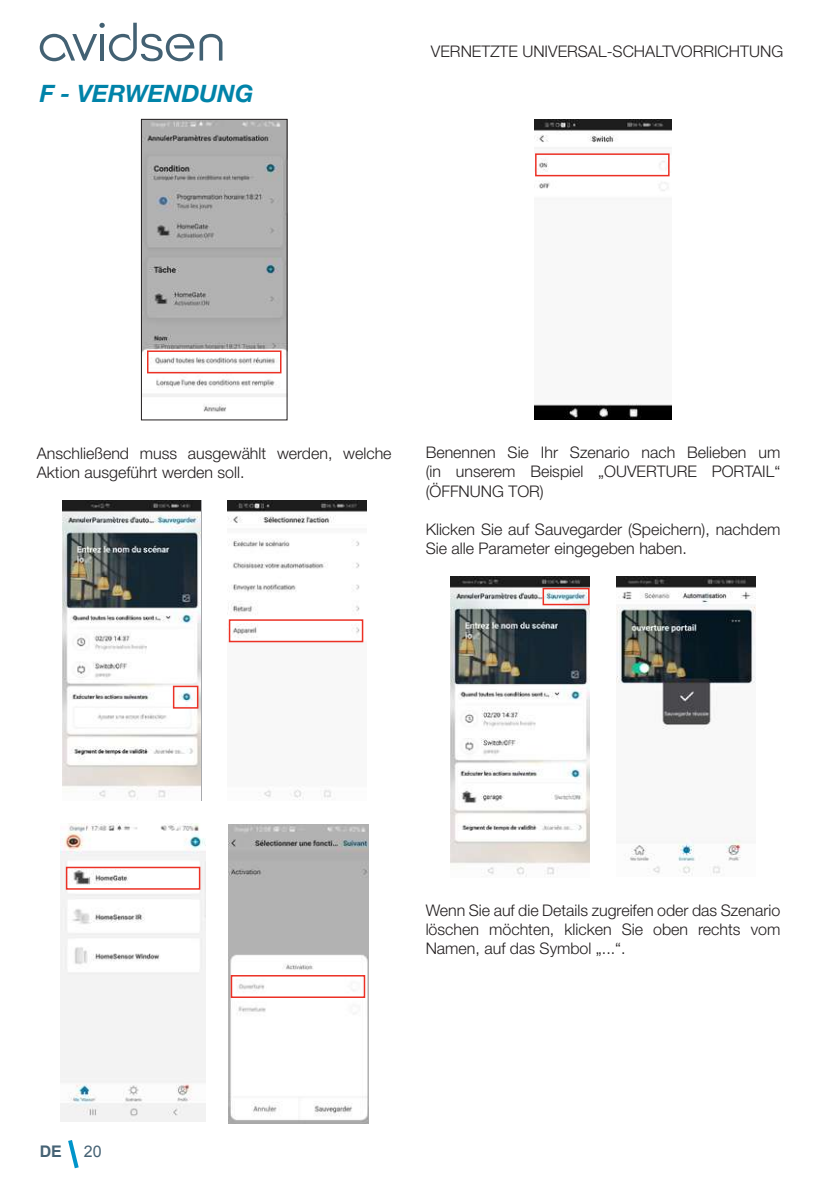
<style>
.page{position:relative;width:840px;height:1191px;background:#fff}
.page>*{position:absolute;margin:0;border:0;box-sizing:border-box;transform-origin:0 0}
.t1{font:italic 700 24px "Helvetica Neue LT Std";color:#0083a9}
.t2{font:300 16px/19.2px "Helvetica Neue LT Std";color:#231f20}
.t3{font:700 16px "Arial";color:#456274}
.t4{font:16px "Arial";color:#456274}
</style>
<div class="page">
<svg style="left:68px;top:1140px;width:11px;height:29px"></svg>
<svg style="left:40px;top:23px;width:182px;height:38px"></svg>
<img style="left:143px;top:121px;width:142px;height:291px">
<div style="left:141px;top:119px;width:146px;height:301px;border:1px solid #231f20"></div>
<div style="left:147px;top:350px;width:134px;height:23px;border:2px solid #ec3125"></div>
<img style="left:62px;top:500px;width:139px;height:300px">
<img style="left:227px;top:500px;width:139px;height:300px">
<div style="left:229px;top:619px;width:134px;height:23px;border:2px solid #ec3125"></div>
<div style="left:173px;top:685px;width:25px;height:23px;border:2px solid #ec3125"></div>
<img style="left:60px;top:823px;width:146px;height:298px">
<img style="left:229px;top:824px;width:139px;height:299px">
<div style="left:66px;top:866px;width:134px;height:23px;border:2px solid #ec3125"></div>
<div style="left:230px;top:975px;width:135px;height:23px;border:2px solid #ec3125"></div>
<img style="left:534px;top:119px;width:137px;height:301px">
<div style="left:534px;top:153px;width:135px;height:23px;border:2px solid #ec3125"></div>
<img style="left:450px;top:576px;width:139px;height:301px">
<img style="left:616px;top:576px;width:138px;height:300px">
<div style="left:542px;top:588px;width:47px;height:17px;border:2px solid #ec3125"></div>
<h1 class="t1" style="left:40px;top:79px;width:215px">F - VERWENDUNG</h1>
<p class="t2" style="left:431px;top:41px;width:353px">VERNETZTE UNIVERSAL-SCHALTVORRICHTUNG</p>
<p class="t2" style="left:37px;top:443px;width:356px">Anschließend muss ausgewählt werden, welche<br>Aktion ausgeführt werden soll.</p>
<p class="t2" style="left:425px;top:442px;width:356px;text-align:justify">Benennen Sie Ihr Szenario nach Belieben um (in unserem Beispiel „OUVERTURE PORTAIL“ (ÖFFNUNG TOR)</p>
<p class="t2" style="left:425px;top:519px;width:356px">Klicken Sie auf Sauvegarder (Speichern), nachdem<br>Sie alle Parameter eingegeben haben.</p>
<p class="t3" style="left:40px;top:1140px;width:24px">DE</p>
<p class="t4" style="left:84px;top:1141px;width:19px">20</p>
<p class="t2" style="left:425px;top:900px;width:356px;text-align:justify">Wenn Sie auf die Details zugreifen oder das Szenario löschen möchten, klicken Sie oben rechts vom Namen, auf das Symbol „...“.</p>
</div>
